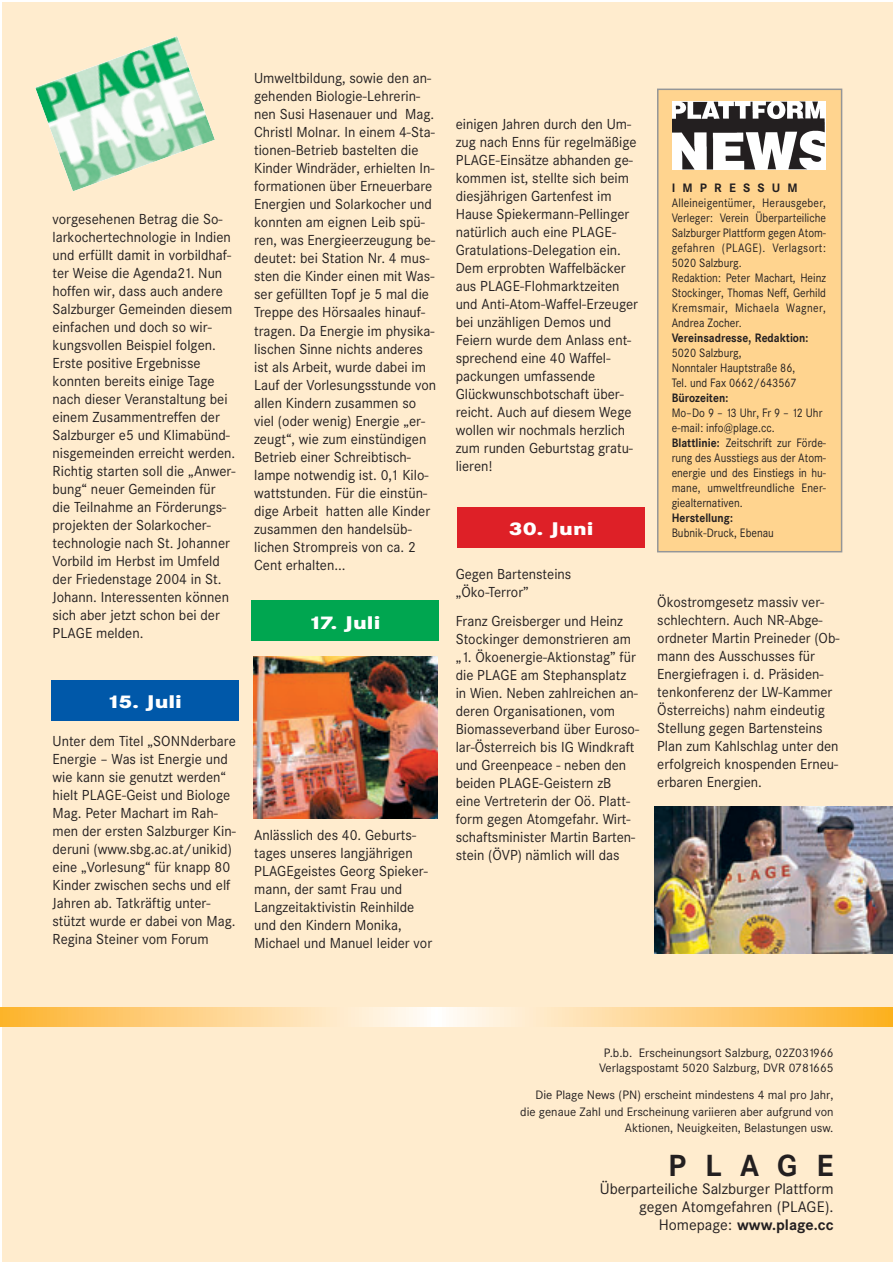
<style>
.page{position:relative;width:893px;height:1262px;background:#fff}
.page>*{position:absolute;margin:0;border:0;box-sizing:border-box;transform-origin:0 0}
.t1{font:700 30px "Corporate SBQ";letter-spacing:.625em;color:#231f20}
.t2{font:800 18px "Corporate SBQ";color:#fff;scale:1.2 1}
.t3{font:15px/18px "Corporate SBQ";color:#231f20;text-align:right}
.t4{font:14.25px/18px "Corporate SBQ";color:#231f20}
.t5{font:12px/15px "Corporate SBQ";color:#231f20;scale:.9 1}
.t6{font:12px/16.5px "Corporate SBQ";color:#231f20;text-align:right}
.t7{font:700 12px "Corporate SBQ";color:#231f20;scale:.9 1}
.t8{font:700 12px "Corporate SBQ";letter-spacing:.595em;color:#231f20}
.s1{font-weight:700}
</style>
<div class="page">
<div style="left:2px;top:2px;width:890px;height:1260px;background:#ffecce"></div>
<div style="left:51px;top:680px;width:187px;height:40px;background:#0058a9"></div>
<div style="left:251px;top:600px;width:187px;height:41px;background:#00a650"></div>
<div style="left:457px;top:507px;width:188px;height:40px;background:#de2027"></div>
<img style="left:35px;top:36px;width:180px;height:155px">
<img style="left:654px;top:806px;width:238px;height:147px">
<img style="left:253px;top:656px;width:184px;height:162px">
<div style="left:657px;top:89px;width:184px;height:462px;background:#ffd48f"></div>
<div style="left:657px;top:89px;width:185px;height:463px;border:2px solid #949698"></div>
<img style="left:672px;top:101px;width:153px;height:68px">
<svg style="left:1px;top:1007px;width:891px;height:19px"></svg>
<p class="t4" style="left:53px;top:211px;width:184px">vorgesehenen Betrag die So&shy;larkochertechnologie in Indien und erfüllt damit in vorbildhaf&shy;ter Weise die Agenda21. Nun hoffen wir, dass auch andere<br>Salzburger Gemeinden diesem einfachen und doch so wir&shy;kungsvollen Beispiel folgen.<br>Erste positive Ergebnisse konnten bereits einige Tage nach dieser Veranstaltung bei einem Zusammentreffen der<br>Salzburger e5 und Klimabünd&shy;nisgemeinden erreicht werden.<br>Richtig starten soll die „Anwer&shy;bung“ neuer Gemeinden für die Teilnahme an Förderungs&shy;projekten der Solarkocher&shy;technologie nach St. Johanner<br>Vorbild im Herbst im Umfeld der Friedenstage 2004 in St.<br>Johann. Interessenten können sich aber jetzt schon bei der<br>PLAGE melden.</p>
<p class="t4" style="left:254px;top:71px;width:184px">Umweltbildung, sowie den an&shy;gehenden Biologie-Lehrerin&shy;nen Susi Hasenauer und Mag.<br>Christl Molnar. In einem 4-Sta&shy;tionen-Betrieb bastelten die<br>Kinder Windräder, erhielten In&shy;formationen über Erneuerbare<br>Energien und Solarkocher und konnten am eignen Leib spü&shy;ren, was Energieerzeugung be&shy;deutet: bei Station Nr. 4 mus&shy;sten die Kinder einen mit Was&shy;ser gefüllten Topf je 5 mal die<br>Treppe des Hörsaales hinauf&shy;tragen. Da Energie im physika&shy;lischen Sinne nichts anderes ist als Arbeit, wurde dabei im<br>Lauf der Vorlesungsstunde von allen Kindern zusammen so viel (oder wenig) Energie „er&shy;zeugt“, wie zum einstündigen<br>Betrieb einer Schreibtisch&shy;lampe notwendig ist. 0,1 Kilo&shy;wattstunden. Für die einstün&shy;dige Arbeit hatten alle Kinder zusammen den handelsüb&shy;lichen Strompreis von ca. 2<br>Cent erhalten...</p>
<p class="t2" style="left:308px;top:616px;width:61px">17. Juli</p>
<p class="t2" style="left:107px;top:695px;width:64px">15. Juli</p>
<p class="t4" style="left:53px;top:734px;width:185px">Unter dem Titel „SONNderbare<br>Energie – Was ist Energie und wie kann sie genutzt werden“ hielt PLAGE-Geist und Biologe<br>Mag. Peter Machart im Rah&shy;men der ersten Salzburger Kin&shy;deruni (www.sbg.ac.at/unikid) eine „Vorlesung“ für knapp 80<br>Kinder zwischen sechs und elf<br>Jahren ab. Tatkräftig unter&shy;stützt wurde er dabei von Mag.<br>Regina Steiner vom Forum</p>
<p class="t4" style="left:254px;top:827px;width:179px">Anlässlich des 40. Geburts&shy;tages unseres langjährigen<br>PLAGEgeistes Georg Spieker&shy;mann, der samt Frau und<br>Langzeitaktivistin Reinhilde und den Kindern Monika,<br>Michael und Manuel leider vor</p>
<p class="t4" style="left:455px;top:116px;width:184px">einigen Jahren durch den Um&shy;zug nach Enns für regelmäßige<br>PLAGE-Einsätze abhanden ge&shy;kommen ist, stellte sich beim diesjährigen Gartenfest im<br>Hause Spiekermann-Pellinger natürlich auch eine PLAGE-<br>Gratulations-Delegation ein.<br>Dem erprobten Waffelbäcker aus PLAGE-Flohmarktzeiten und Anti-Atom-Waffel-Erzeuger bei unzähligen Demos und<br>Feiern wurde dem Anlass ent&shy;sprechend eine 40 Waffel&shy;packungen umfassende<br>Glückwunschbotschaft über&shy;reicht. Auch auf diesem Wege wollen wir nochmals herzlich zum runden Geburtstag gratu&shy;lieren!</p>
<p class="t2" style="left:509px;top:522px;width:72px">30. Juni</p>
<p class="t4" style="left:455px;top:566px;width:117px">Gegen Bartensteins „Öko-Terror”</p>
<p class="t4" style="left:455px;top:613px;width:185px">Franz Greisberger und Heinz<br>Stockinger demonstrieren am „1. Ökoenergie-Aktionstag” für die PLAGE am Stephansplatz in Wien. Neben zahlreichen an&shy;deren Organisationen, vom<br>Biomasseverband über Euroso&shy;lar-Österreich bis IG Windkraft und Greenpeace - neben den beiden PLAGE-Geistern zB eine Vertreterin der Oö. Platt&shy;form gegen Atomgefahr. Wirt&shy;schaftsminister Martin Barten&shy;stein (ÖVP) nämlich will das</p>
<p class="t8" style="left:671px;top:183px;width:128px">IMPRESSUM</p>
<p class="t5" style="left:671px;top:196px;width:173px">Alleineigentümer, Herausgeber,<br>Verleger: Verein Überparteiliche<br>Salzburger Plattform gegen Atom&shy;gefahren (PLAGE). Verlagsort:<br>5020 Salzburg.<br>Redaktion: Peter Machart, Heinz<br>Stockinger, Thomas Neff, Gerhild<br>Kremsmair, Michaela Wagner,<br>Andrea Zocher.</p>
<p class="t7" style="left:671px;top:333px;width:153px">Vereinsadresse, Redaktion:</p>
<p class="t5" style="left:671px;top:346px;width:140px">5020 Salzburg,<br>Nonntaler Hauptstraße 86,<br>Tel. und Fax 0662/643567</p>
<p class="t7" style="left:671px;top:393px;width:64px">Bürozeiten:</p>
<p class="t5" style="left:671px;top:406px;width:173px">Mo–Do 9 – 13 Uhr, Fr 9 – 12 Uhr e-mail: info@plage.cc.<br><span class="s1">Blattlinie:</span> Zeitschrift zur Förde&shy;rung des Ausstiegs aus der Atom&shy;energie und des Einstiegs in hu&shy;mane, umweltfreundliche Ener&shy;giealternativen.</p>
<p class="t7" style="left:671px;top:513px;width:70px">Herstellung:</p>
<p class="t5" style="left:671px;top:526px;width:115px">Bubnik-Druck, Ebenau</p>
<p class="t4" style="left:657px;top:595px;width:184px">Ökostromgesetz massiv ver&shy;schlechtern. Auch NR-Abge&shy;ordneter Martin Preineder (Ob&shy;mann des Ausschusses für<br>Energiefragen i. d. Präsiden&shy;tenkonferenz der LW-Kammer<br>Österreichs) nahm eindeutig<br>Stellung gegen Bartensteins<br>Plan zum Kahlschlag unter den erfolgreich knospenden Erneu&shy;erbaren Energien.</p>
<p class="t6" style="left:599px;top:1046px;width:236px;line-height:15px;text-align:center">P.b.b. Erscheinungsort Salzburg, 02Z031966<br>Verlagspostamt 5020 Salzburg, DVR 0781665</p>
<p class="t6" style="left:520px;top:1088px;width:315px">Die Plage News (PN) erscheint mindestens 4 mal pro Jahr, die genaue Zahl und Erscheinung variieren aber aufgrund von<br>Aktionen, Neuigkeiten, Belastungen usw.</p>
<h1 class="t1" style="left:668px;top:1154px;width:167px">PLAGE</h1>
<p class="t3" style="left:599px;top:1181px;width:235px">Überparteiliche Salzburger Plattform gegen Atomgefahren (PLAGE).<br>Homepage: <span class="s1">www.plage.cc</span></p>
</div>
